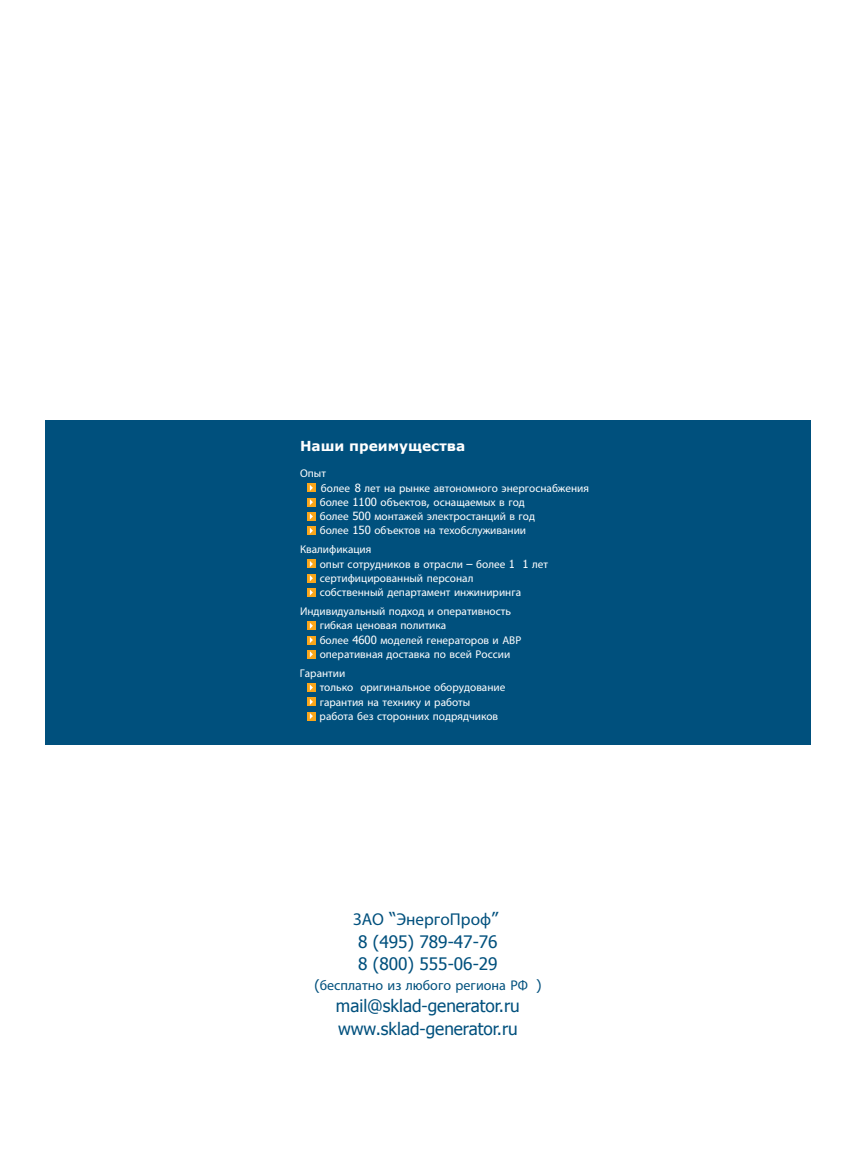
<style>
.page{position:relative;width:856px;height:1164px;background:#fff}
.page>*{position:absolute;margin:0;border:0;box-sizing:border-box;transform-origin:0 0}
.t1{font:17.12px/22.8px "Tahoma";color:#00507d}
.t2{font:17.12px "Myriad Pro";color:#00507d}
.t3{font:14px "Myriad Pro";color:#00507d}
.t4{font:700 13.75px "Verdana";color:#fff}
.t5{font:11.25px/14.2px "Myriad Pro";color:#fff}
.s1{font-family:"Arial"}
.s2{font-family:"Tahoma"}
</style>
<div class="page">
<div style="left:45px;top:420px;width:765px;height:324px;background:#00507d"></div>
<svg style="left:307px;top:712px;width:8px;height:8px"></svg>
<svg style="left:310px;top:713px;width:3px;height:6px"></svg>
<svg style="left:307px;top:697px;width:8px;height:9px"></svg>
<svg style="left:310px;top:699px;width:3px;height:6px"></svg>
<svg style="left:307px;top:683px;width:8px;height:9px"></svg>
<svg style="left:310px;top:684px;width:3px;height:6px"></svg>
<svg style="left:307px;top:650px;width:8px;height:9px"></svg>
<svg style="left:310px;top:651px;width:3px;height:6px"></svg>
<svg style="left:307px;top:636px;width:8px;height:8px"></svg>
<svg style="left:310px;top:637px;width:3px;height:6px"></svg>
<svg style="left:307px;top:621px;width:8px;height:9px"></svg>
<svg style="left:310px;top:623px;width:3px;height:6px"></svg>
<svg style="left:307px;top:588px;width:8px;height:9px"></svg>
<svg style="left:310px;top:589px;width:3px;height:6px"></svg>
<svg style="left:307px;top:574px;width:8px;height:8px"></svg>
<svg style="left:310px;top:575px;width:3px;height:6px"></svg>
<svg style="left:307px;top:559px;width:8px;height:9px"></svg>
<svg style="left:310px;top:561px;width:3px;height:6px"></svg>
<svg style="left:307px;top:526px;width:8px;height:9px"></svg>
<svg style="left:310px;top:527px;width:3px;height:7px"></svg>
<svg style="left:307px;top:512px;width:8px;height:9px"></svg>
<svg style="left:310px;top:513px;width:3px;height:6px"></svg>
<svg style="left:307px;top:498px;width:8px;height:8px"></svg>
<svg style="left:310px;top:499px;width:3px;height:6px"></svg>
<svg style="left:307px;top:483px;width:8px;height:9px"></svg>
<svg style="left:310px;top:485px;width:3px;height:6px"></svg>
<p class="t4" style="left:300px;top:437px;width:167px">Наши преимущества</p>
<p class="t5" style="left:300px;top:466px;width:27px">Опыт</p>
<p class="t5" style="left:320px;top:480px;width:271px;text-indent:-13px"><span class="s1">●</span> более <span class="s2">8</span> лет на рынке автономного энергоснабжения более <span class="s2">1100</span> объектов<span class="s2">,</span> оснащаемых в год<br>более <span class="s2">500</span> монтажей электростанций в год<br>более <span class="s2">150</span> объектов на техобслуживании</p>
<p class="t5" style="left:319px;top:542px;width:230px;text-indent:-20px">Квалификация<br>опыт сотрудников в отрасли <span class="s2">–</span> более <span class="s2">1 1</span> лет сертифицированный персонал<br>собственный департамент инжиниринга</p>
<p class="t5" style="left:319px;top:604px;width:203px;text-indent:-20px">Индивидуальный подход и оперативность гибкая ценовая политика<br>более <span class="s2">4600</span> моделей генераторов и АВР оперативная доставка по всей России</p>
<p class="t5" style="left:319px;top:666px;width:187px;text-indent:-20px">Гарантии<br>только оригинальное оборудование гарантия на технику и работы работа без сторонних подрядчиков</p>
<h1 class="t2" style="left:353px;top:908px;width:146px">ЗАО <span class="s2">“</span>ЭнергоПроф<span class="s2">”</span></h1>
<h1 class="t1" style="left:358px;top:929px;width:141px">8 (495) 789-47-76<br>8 (800) 555-06-29</h1>
<p class="t3" style="left:314px;top:976px;width:228px"><span class="s2">(</span>бесплатно из любого региона РФ <span class="s2">)</span></p>
<h1 class="t1" style="left:336px;top:993px;width:185px">mail@sklad-generator.ru www.sklad-generator.ru</h1>
</div>
